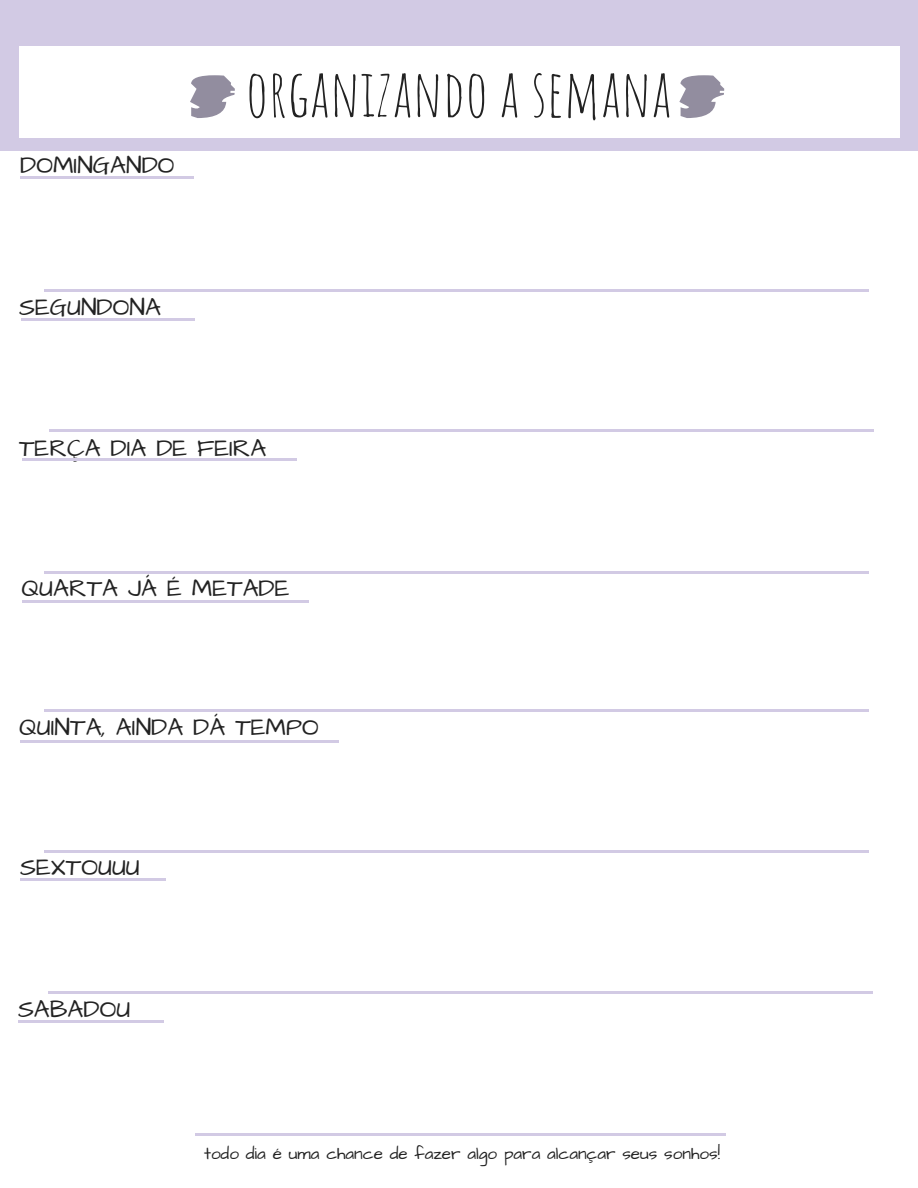
<style>
.page{position:relative;width:918px;height:1188px;background:#fff}
.page>*{position:absolute;margin:0;border:0;box-sizing:border-box;transform-origin:0 0}
.t1{font:224.1px "Edo";color:#928d9f}
.t2{font:65.4px "Amatic SC";color:#222}
.t3{font:24.9px "Architects Daughter";color:#222}
.t4{font:17.1px "Architects Daughter";color:#222}
</style>
<div class="page">
<div style="left:0;top:0;width:918px;height:151px;background:#d2cae4"></div>
<div style="left:19px;top:46px;width:881px;height:91px;background:#fff"></div>
<hr style="left:45px;top:289px;width:73px;height:2px;background:#d2cae4">
<hr style="left:117px;top:289px;width:202px;height:2px;background:#d2cae4">
<hr style="left:319px;top:289px;width:202px;height:2px;background:#d2cae4">
<hr style="left:521px;top:289px;width:202px;height:2px;background:#d2cae4">
<hr style="left:723px;top:289px;width:73px;height:2px;background:#d2cae4">
<hr style="left:795px;top:289px;width:74px;height:2px;background:#d2cae4">
<hr style="left:49px;top:429px;width:74px;height:3px;background:#d2cae4">
<hr style="left:122px;top:429px;width:202px;height:3px;background:#d2cae4">
<hr style="left:324px;top:429px;width:202px;height:3px;background:#d2cae4">
<hr style="left:525px;top:429px;width:203px;height:3px;background:#d2cae4">
<hr style="left:727px;top:429px;width:74px;height:3px;background:#d2cae4">
<hr style="left:800px;top:429px;width:73px;height:3px;background:#d2cae4">
<hr style="left:45px;top:571px;width:73px;height:3px;background:#d2cae4">
<hr style="left:117px;top:571px;width:202px;height:3px;background:#d2cae4">
<hr style="left:319px;top:571px;width:202px;height:3px;background:#d2cae4">
<hr style="left:521px;top:571px;width:202px;height:3px;background:#d2cae4">
<hr style="left:723px;top:571px;width:73px;height:3px;background:#d2cae4">
<hr style="left:795px;top:571px;width:74px;height:3px;background:#d2cae4">
<hr style="left:45px;top:710px;width:73px;height:2px;background:#d2cae4">
<hr style="left:117px;top:710px;width:202px;height:2px;background:#d2cae4">
<hr style="left:319px;top:710px;width:202px;height:2px;background:#d2cae4">
<hr style="left:521px;top:710px;width:202px;height:2px;background:#d2cae4">
<hr style="left:723px;top:710px;width:73px;height:2px;background:#d2cae4">
<hr style="left:795px;top:710px;width:74px;height:2px;background:#d2cae4">
<hr style="left:45px;top:850px;width:73px;height:3px;background:#d2cae4">
<hr style="left:117px;top:850px;width:202px;height:3px;background:#d2cae4">
<hr style="left:319px;top:850px;width:202px;height:3px;background:#d2cae4">
<hr style="left:521px;top:850px;width:202px;height:3px;background:#d2cae4">
<hr style="left:723px;top:850px;width:73px;height:3px;background:#d2cae4">
<hr style="left:795px;top:850px;width:74px;height:3px;background:#d2cae4">
<hr style="left:48px;top:991px;width:74px;height:2px;background:#d2cae4">
<hr style="left:121px;top:991px;width:202px;height:2px;background:#d2cae4">
<hr style="left:323px;top:991px;width:202px;height:2px;background:#d2cae4">
<hr style="left:524px;top:991px;width:203px;height:2px;background:#d2cae4">
<hr style="left:726px;top:991px;width:74px;height:2px;background:#d2cae4">
<hr style="left:799px;top:991px;width:73px;height:2px;background:#d2cae4">
<hr style="left:195px;top:1134px;width:74px;height:2px;background:#d2cae4">
<hr style="left:268px;top:1134px;width:202px;height:2px;background:#d2cae4">
<hr style="left:470px;top:1134px;width:183px;height:2px;background:#d2cae4">
<hr style="left:652px;top:1134px;width:74px;height:2px;background:#d2cae4">
<hr style="left:20px;top:176px;width:73px;height:3px;background:#d2cae4">
<hr style="left:93px;top:176px;width:28px;height:3px;background:#d2cae4">
<hr style="left:120px;top:176px;width:74px;height:3px;background:#d2cae4">
<hr style="left:21px;top:318px;width:74px;height:2px;background:#d2cae4">
<hr style="left:94px;top:318px;width:28px;height:2px;background:#d2cae4">
<hr style="left:121px;top:318px;width:74px;height:2px;background:#d2cae4">
<hr style="left:22px;top:459px;width:74px;height:2px;background:#d2cae4">
<hr style="left:95px;top:459px;width:129px;height:2px;background:#d2cae4">
<hr style="left:223px;top:459px;width:73px;height:2px;background:#d2cae4">
<hr style="left:22px;top:600px;width:74px;height:3px;background:#d2cae4">
<hr style="left:95px;top:600px;width:141px;height:3px;background:#d2cae4">
<hr style="left:235px;top:600px;width:73px;height:3px;background:#d2cae4">
<hr style="left:20px;top:740px;width:73px;height:2px;background:#d2cae4">
<hr style="left:93px;top:740px;width:173px;height:2px;background:#d2cae4">
<hr style="left:266px;top:740px;width:73px;height:2px;background:#d2cae4">
<hr style="left:20px;top:878px;width:74px;height:3px;background:#d2cae4">
<hr style="left:92px;top:878px;width:74px;height:3px;background:#d2cae4">
<hr style="left:18px;top:1020px;width:73px;height:2px;background:#d2cae4">
<hr style="left:90px;top:1020px;width:73px;height:2px;background:#d2cae4">
<p class="t3" style="left:20px;top:149px;width:156px">DOMINGANDO</p>
<h2 class="t2" style="left:246px;top:51px;width:427px">ORGANIZANDO A SEMANA</h2>
<h1 class="t1" style="left:182px;top:-87px;width:70px">.</h1>
<h1 class="t1" style="left:671px;top:-87px;width:70px">.</h1>
<p class="t3" style="left:19px;top:290px;width:143px">SEGUNDONA</p>
<p class="t3" style="left:19px;top:431px;width:249px">TERÇA DIA DE FEIRA</p>
<p class="t3" style="left:21px;top:572px;width:270px">QUARTA JÁ É METADE</p>
<p class="t3" style="left:19px;top:710px;width:301px">QUINTA, AINDA DÁ TEMPO</p>
<p class="t3" style="left:20px;top:851px;width:121px">SEXTOUUU</p>
<p class="t3" style="left:18px;top:992px;width:114px">SABADOU</p>
<p class="t4" style="left:204px;top:1142px;width:517px">todo dia é uma chance de fazer algo para alcançar seus sonhos!</p>
</div>
